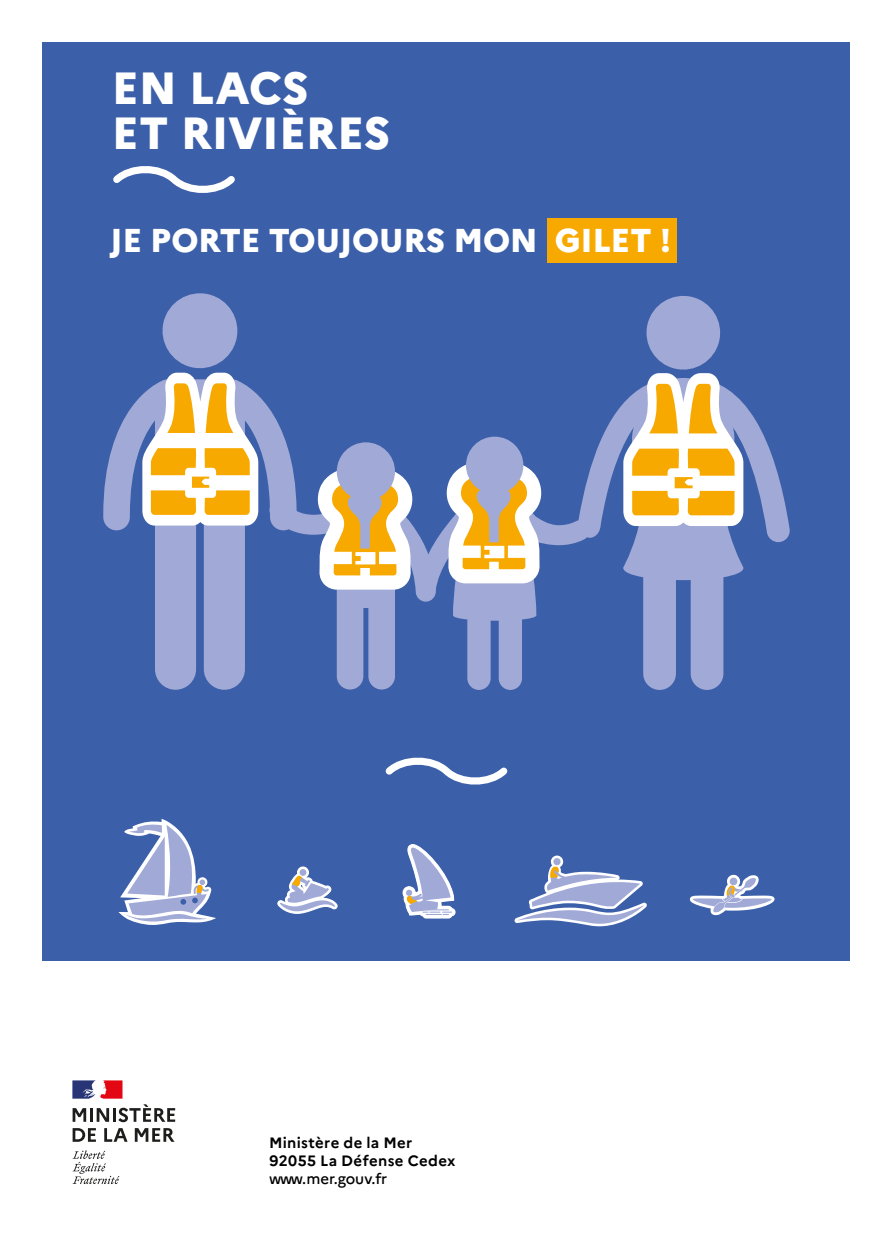
<style>
.page{position:relative;width:893px;height:1251px;background:#fff}
.page>*{position:absolute;margin:0;border:0;box-sizing:border-box;transform-origin:0 0}
.t1{font:800 45px/45px "Marianne";color:#fff}
.t2{font:800 33px "Marianne";letter-spacing:-.01em;color:#fff}
.t3{font:700 15px/18px "Marianne";letter-spacing:.02em;color:#000}
.t4{font:500 15px "Marianne";letter-spacing:-.005em;color:#000}
</style>
<div class="page">
<div style="left:43px;top:43px;width:807px;height:917px;background:#3b5fa9"></div>
<svg style="left:72px;top:1150px;width:47px;height:33px"></svg>
<svg style="left:73px;top:1128px;width:23px;height:13px"></svg>
<svg style="left:104px;top:1128px;width:24px;height:13px"></svg>
<svg style="left:135px;top:1128px;width:39px;height:13px"></svg>
<svg style="left:72px;top:1080px;width:103px;height:41px"></svg>
<svg style="left:113px;top:166px;width:122px;height:27px"></svg>
<svg style="left:436px;top:296px;width:354px;height:393px"></svg>
<svg style="left:623px;top:373px;width:120px;height:153px"></svg>
<svg style="left:445px;top:459px;width:98px;height:124px"></svg>
<div style="left:466px;top:436px;width:57px;height:58px;background:#a1a9d6;border-radius:50%"></div>
<svg style="left:103px;top:395px;width:333px;height:294px"></svg>
<svg style="left:142px;top:293px;width:116px;height:232px"></svg>
<svg style="left:316px;top:465px;width:98px;height:124px"></svg>
<div style="left:337px;top:442px;width:58px;height:58px;background:#a1a9d6;border-radius:50%"></div>
<svg style="left:118px;top:818px;width:98px;height:143px"></svg>
<svg style="left:277px;top:866px;width:61px;height:48px"></svg>
<svg style="left:402px;top:844px;width:54px;height:74px"></svg>
<svg style="left:514px;top:855px;width:133px;height:72px"></svg>
<svg style="left:690px;top:874px;width:85px;height:40px"></svg>
<svg style="left:385px;top:757px;width:123px;height:28px"></svg>
<div style="left:548px;top:218px;width:129px;height:44px;background:#f8a900"></div>
<h1 class="t1" style="left:112px;top:66px;width:280px">EN LACS<br>ET RIVIÈRES</h1>
<h2 class="t2" style="left:110px;top:220px;width:563px">JE PORTE TOUJOURS MON GILET !</h2>
<p class="t3" style="left:269px;top:1133px;width:188px">Ministère de la Mer<br>92055 La Défense Cedex</p>
<p class="t4" style="left:269px;top:1169px;width:119px">www.mer.gouv.fr</p>
</div>
